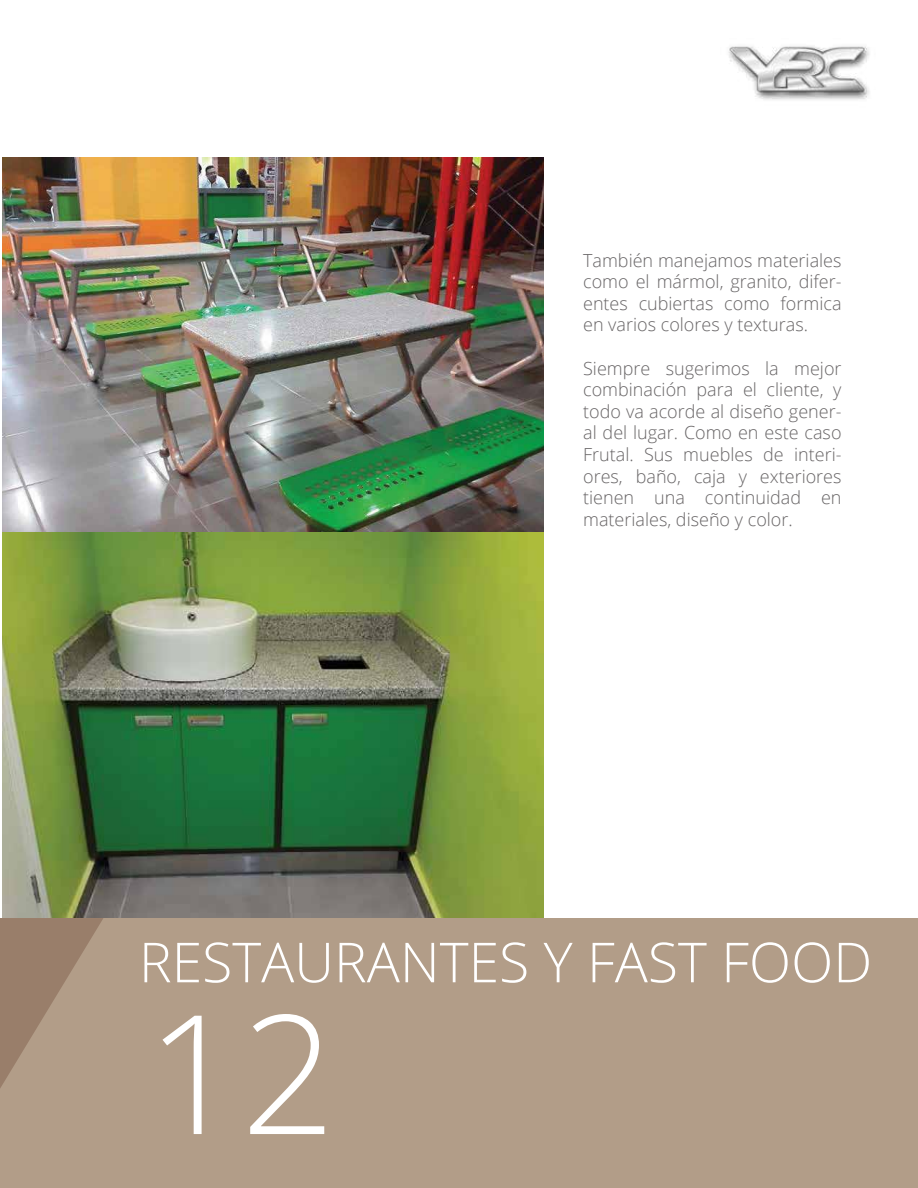
<style>
.page{position:relative;width:918px;height:1188px;background:#fff}
.page>*{position:absolute;margin:0;border:0;box-sizing:border-box;transform-origin:0 0}
.t1{font:300 165.75px "Open Sans";color:#fff}
.t2{font:300 55.2px "Open Sans";color:#fff}
.t3{font:300 18px/21.6px "Open Sans";color:#686566;text-align:justify}
</style>
<div class="page">
<hr style="left:0;top:0;width:918px;height:1px;background:#b29d88">
<img style="left:728px;top:46px;width:142px;height:54px">
<div style="left:0;top:918px;width:918px;height:270px;background:#b29d88"></div>
<svg style="left:0;top:918px;width:103px;height:170px"></svg>
<img style="left:2px;top:157px;width:541px;height:376px">
<img style="left:2px;top:533px;width:541px;height:384px">
<p class="t3" style="left:583px;top:249px;width:260px">También manejamos materiales como el mármol, granito, difer&shy;entes cubiertas como formica en varios colores y texturas.</p>
<p class="t3" style="left:583px;top:357px;width:260px">Siempre sugerimos la mejor combinación para el cliente, y todo va acorde al diseño gener&shy;al del lugar. Como en este caso Frutal. Sus muebles de interi&shy;ores, baño, caja y exteriores tienen una continuidad en materiales, diseño y color.</p>
<h2 class="t2" style="left:139px;top:924px;width:735px">RESTAURANTES Y FAST FOOD</h2>
<h1 class="t1" style="left:146px;top:960px;width:191px">12</h1>
</div>
